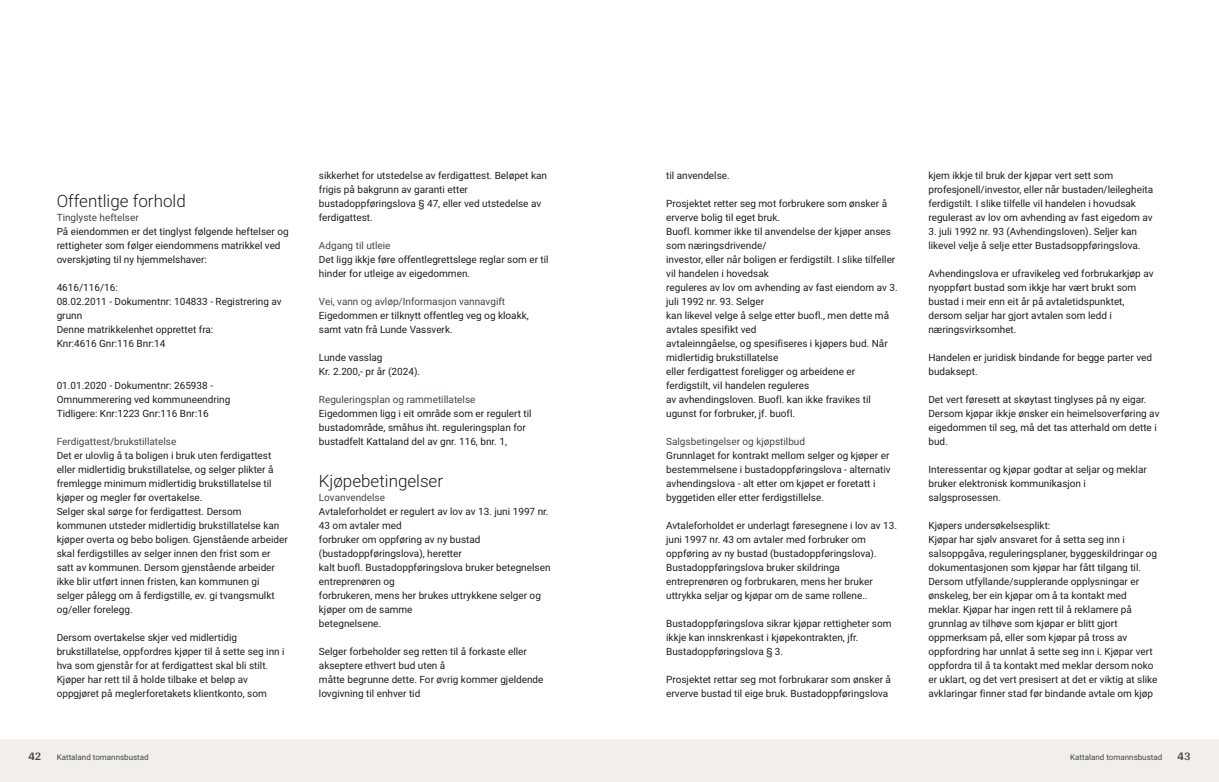
<style>
.page{position:relative;width:1219px;height:782px;background:#fff}
.page>*{position:absolute;margin:0;border:0;box-sizing:border-box;transform-origin:0 0}
.t1{font:300 17px "Roboto Vitec";color:#1d1d1b}
.t2{font:700 12px "Arya";color:#414749}
.t3{font:10px/14px "Roboto Vitec";color:#1d1d1b}
.t4{font:10px "Roboto Vitec";color:#414749}
.t5{font:8px "Roboto Vitec";color:#414749}
</style>
<div class="page">
<div style="left:0;top:739px;width:612px;height:42px;background:#f2eeea"></div>
<div style="left:607px;top:739px;width:612px;height:42px;background:#f2eeea"></div>
<h1 class="t1" style="left:57px;top:189px;width:131px">Offentlige forhold</h1>
<p class="t4" style="left:57px;top:210px;width:84px">Tinglyste heftelser</p>
<p class="t3" style="left:57px;top:224px;width:233px">På eiendommen er det tinglyst følgende heftelser og rettigheter som følger eiendommens matrikkel ved overskjøting til ny hjemmelshaver:</p>
<p class="t3" style="left:57px;top:280px;width:226px">4616/116/16:<br>08.02.2011 ‑ Dokumentnr: 104833 ‑ Registrering av grunn<br>Denne matrikkelenhet opprettet fra:<br>Knr:4616 Gnr:116 Bnr:14</p>
<p class="t3" style="left:57px;top:378px;width:175px">01.01.2020 ‑ Dokumentnr: 265938 ‑<br>Omnummerering ved kommuneendring<br>Tidligere: Knr:1223 Gnr:116 Bnr:16</p>
<p class="t4" style="left:57px;top:434px;width:121px">Ferdigattest/brukstillatelse</p>
<p class="t3" style="left:57px;top:448px;width:233px">Det er ulovlig å ta boligen i bruk uten ferdigattest eller midlertidig brukstillatelse, og selger plikter å fremlegge minimum midlertidig brukstillatelse til kjøper og megler før overtakelse.<br>Selger skal sørge for ferdigattest. Dersom kommunen utsteder midlertidig brukstillatelse kan kjøper overta og bebo boligen. Gjenstående arbeider skal ferdigstilles av selger innen den frist som er satt av kommunen. Dersom gjenstående arbeider ikke blir utført innen fristen, kan kommunen gi selger pålegg om å ferdigstille, ev. gi tvangsmulkt og/eller forelegg.</p>
<p class="t3" style="left:57px;top:630px;width:229px">Dersom overtakelse skjer ved midlertidig brukstillatelse, oppfordres kjøper til å sette seg inn i hva som gjenstår for at ferdigattest skal bli stilt.<br>Kjøper har rett til å holde tilbake et beløp av oppgjøret på meglerforetakets klientkonto, som</p>
<p class="t2" style="left:28px;top:749px;width:15px">42</p>
<p class="t5" style="left:57px;top:751px;width:94px">Kattaland tomannsbustad</p>
<p class="t3" style="left:319px;top:168px;width:230px">sikkerhet for utstedelse av ferdigattest. Beløpet kan frigis på bakgrunn av garanti etter bustadoppføringslova § 47, eller ved utstedelse av ferdigattest.</p>
<p class="t4" style="left:319px;top:238px;width:73px">Adgang til utleie</p>
<p class="t3" style="left:319px;top:252px;width:231px">Det ligg ikkje føre offentlegrettslege reglar som er til hinder for utleige av eigedommen.</p>
<p class="t4" style="left:319px;top:294px;width:188px">Vei, vann og avløp/Informasjon vannavgift</p>
<p class="t3" style="left:319px;top:308px;width:211px">Eigedommen er tilknytt offentleg veg og kloakk, samt vatn frå Lunde Vassverk.</p>
<p class="t3" style="left:319px;top:350px;width:103px">Lunde vasslag<br>Kr. 2.200,‑ pr år (2024).</p>
<p class="t4" style="left:319px;top:392px;width:158px">Reguleringsplan og rammetillatelse</p>
<p class="t3" style="left:319px;top:406px;width:214px">Eigedommen ligg i eit område som er regulert til bustadområde, småhus iht. reguleringsplan for bustadfelt Kattaland del av gnr. 116, bnr. 1,</p>
<h1 class="t1" style="left:319px;top:469px;width:126px">Kjøpebetingelser</h1>
<p class="t4" style="left:319px;top:490px;width:68px">Lovanvendelse</p>
<p class="t3" style="left:319px;top:504px;width:233px">Avtaleforholdet er regulert av lov av 13. juni 1997 nr.<br>43 om avtaler med<br>forbruker om oppføring av ny bustad (bustadoppføringslova), heretter<br>kalt buofl. Bustadoppføringslova bruker betegnelsen entreprenøren og<br>forbrukeren, mens her brukes uttrykkene selger og kjøper om de samme<br>betegnelsene.</p>
<p class="t3" style="left:319px;top:644px;width:226px">Selger forbeholder seg retten til å forkaste eller akseptere ethvert bud uten å<br>måtte begrunne dette. For øvrig kommer gjeldende lovgivning til enhver tid</p>
<p class="t3" style="left:666px;top:168px;width:65px">til anvendelse.</p>
<p class="t3" style="left:666px;top:196px;width:233px">Prosjektet retter seg mot forbrukere som ønsker å erverve bolig til eget bruk.<br>Buofl. kommer ikke til anvendelse der kjøper anses som næringsdrivende/<br>investor, eller når boligen er ferdigstilt. I slike tilfeller vil handelen i hovedsak<br>reguleres av lov om avhending av fast eiendom av 3. juli 1992 nr. 93. Selger<br>kan likevel velge å selge etter buofl., men dette må avtales spesifikt ved<br>avtaleinngåelse, og spesifiseres i kjøpers bud. Når midlertidig brukstillatelse<br>eller ferdigattest foreligger og arbeidene er ferdigstilt, vil handelen reguleres<br>av avhendingsloven. Buofl. kan ikke fravikes til ugunst for forbruker, jf. buofl.</p>
<p class="t4" style="left:666px;top:434px;width:140px">Salgsbetingelser og kjøpstilbud</p>
<p class="t3" style="left:666px;top:448px;width:226px">Grunnlaget for kontrakt mellom selger og kjøper er bestemmelsene i bustadoppføringslova ‑ alternativ avhendingslova ‑ alt etter om kjøpet er foretatt i byggetiden eller etter ferdigstillelse.</p>
<p class="t3" style="left:666px;top:518px;width:232px">Avtaleforholdet er underlagt føresegnene i lov av 13. juni 1997 nr. 43 om avtaler med forbruker om oppføring av ny bustad (bustadoppføringslova).<br>Bustadoppføringslova bruker skildringa entreprenøren og forbrukaren, mens her bruker uttrykka seljar og kjøpar om de same rollene..</p>
<p class="t3" style="left:666px;top:616px;width:227px">Bustadoppføringslova sikrar kjøpar rettigheter som ikkje kan innskrenkast i kjøpekontrakten, jfr.<br>Bustadoppføringslova § 3.</p>
<p class="t3" style="left:666px;top:672px;width:226px">Prosjektet rettar seg mot forbrukarar som ønsker å erverve bustad til eige bruk. Bustadoppføringslova</p>
<p class="t3" style="left:928px;top:168px;width:226px">kjem ikkje til bruk der kjøpar vert sett som profesjonell/investor, eller når bustaden/leilegheita ferdigstilt. I slike tilfelle vil handelen i hovudsak regulerast av lov om avhending av fast eigedom av</p>
<p class="t3" style="left:928px;top:224px;width:214px">3. juli 1992 nr. 93 (Avhendingsloven). Seljer kan likevel velje å selje etter Bustadsoppføringslova.</p>
<p class="t3" style="left:928px;top:266px;width:227px">Avhendingslova er ufravikeleg ved forbrukarkjøp av nyoppført bustad som ikkje har vært brukt som bustad i meir enn eit år på avtaletidspunktet, dersom seljar har gjort avtalen som ledd i næringsvirksomhet.</p>
<p class="t3" style="left:928px;top:350px;width:225px">Handelen er juridisk bindande for begge parter ved budaksept.</p>
<p class="t3" style="left:928px;top:392px;width:233px">Det vert føresett at skøytast tinglyses på ny eigar.<br>Dersom kjøpar ikkje ønsker ein heimelsoverføring av eigedommen til seg, må det tas atterhald om dette i bud.</p>
<p class="t3" style="left:928px;top:462px;width:220px">Interessentar og kjøpar godtar at seljar og meklar bruker elektronisk kommunikasjon i salgsprosessen.</p>
<p class="t3" style="left:928px;top:518px;width:231px">Kjøpers undersøkelsesplikt:<br>Kjøpar har sjølv ansvaret for å setta seg inn i salsoppgåva, reguleringsplaner, byggeskildringar og dokumentasjonen som kjøpar har fått tilgang til.<br>Dersom utfyllande/supplerande opplysningar er ønskeleg, ber ein kjøpar om å ta kontakt med meklar. Kjøpar har ingen rett til å reklamere på grunnlag av tilhøve som kjøpar er blitt gjort oppmerksam på, eller som kjøpar på tross av oppfordring har unnlat å sette seg inn i. Kjøpar vert oppfordra til å ta kontakt med meklar dersom noko er uklart, og det vert presisert at det er viktig at slike avklaringar finner stad før bindande avtale om kjøp</p>
<p class="t5" style="left:1070px;top:751px;width:94px">Kattaland tomannsbustad</p>
<p class="t2" style="left:1177px;top:749px;width:15px">43</p>
</div>
